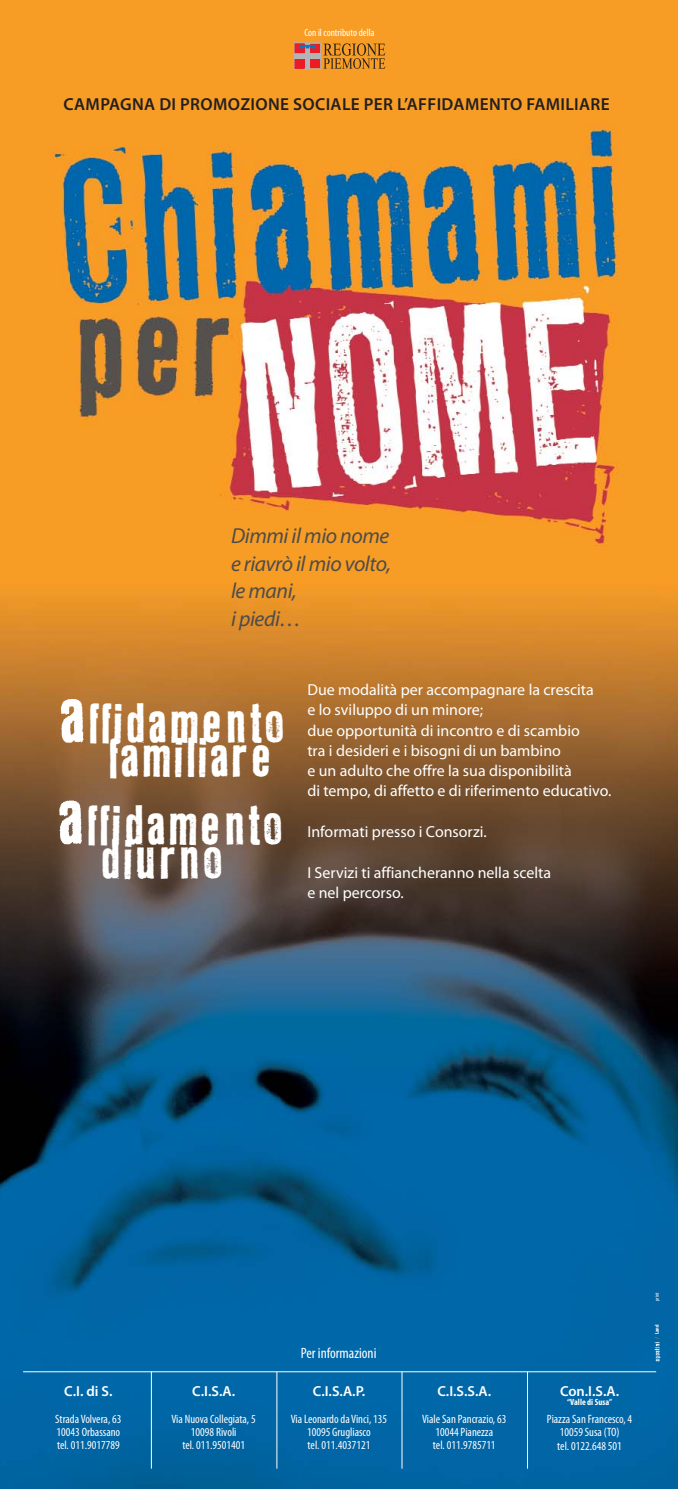
<style>
.page{position:relative;width:678px;height:1489px;background:#fff}
.page>*{position:absolute;margin:0;border:0;box-sizing:border-box;transform-origin:0 0}
.t1{font:49.65px "LL Rubber Grotesque";color:#fff}
.t2{font:italic 21.75px/27.6px "Myriad Pro";letter-spacing:-.02em;color:#4f4c4a}
.t3{font:600 17.4px "Myriad Pro";letter-spacing:.02em;color:#231f20}
.t4{font:15.9px/20.2px "Myriad Pro";color:#fff}
.t5{font:condensed 15px "Myriad Pro";color:#fff}
.t6{font:600 14.55px "Myriad Pro";color:#fff}
.t7{font:condensed 12.15px/13.4px "Myriad Pro";color:#fff;text-align:center}
.t8{font:condensed 10.5px "Myriad Pro";color:#fff}
.t9{font:700 condensed 9px "Myriad Pro";color:#fff}
.t10{font:700 condensed 5.55px "Myriad Pro";color:#fff}
.t11{font:condensed 5.55px "Myriad Pro";color:#fff}
.s1{font-size:68.7px}
.s2{font-weight:400;font-stretch:normal;color:#f7931d}
</style>
<div class="page">
<img style="left:0;top:0;width:678px;height:1488px">
<svg style="left:294px;top:42px;width:91px;height:28px;background:#c57839"></svg>
<hr style="left:151px;top:1372px;width:1px;height:97px;background:#fff">
<hr style="left:23px;top:1371px;width:633px;height:1px;background:#fff">
<hr style="left:277px;top:1372px;width:1px;height:97px;background:#fff">
<hr style="left:402px;top:1372px;width:1px;height:97px;background:#fff">
<hr style="left:527px;top:1372px;width:1px;height:97px;background:#fff">
<img style="left:655px;top:1342px;width:5px;height:20px">
<p class="t8" style="left:304px;top:29px;width:72px">Con il contributo della</p>
<p class="t3" style="left:64px;top:94px;width:548px">CAMPAGNA DI PROMOZIONE SOCIALE PER L’AFFIDAMENTO FAMILIARE</p>
<h2 class="t2" style="left:231px;top:522px;width:161px">Dimmi il mio nome e riavrò il mio volto, le mani,<br>i piedi…</h2>
<h1 class="t1" style="left:58px;top:697px;width:230px"><span class="s1">a</span>ffidamento</h1>
<h1 class="t1" style="left:107px;top:731px;width:168px">familiare</h1>
<h1 class="t1" style="left:57px;top:798px;width:230px"><span class="s1">a</span>ffidamento</h1>
<h1 class="t1" style="left:100px;top:833px;width:127px">diurno</h1>
<p class="t4" style="left:307px;top:681px;width:306px">Due modalità per accompagnare la crescita<br>e lo sviluppo di un minore;<br>due opportunità di incontro e di scambio<br>tra i desideri e i bisogni di un bambino<br>e un adulto che offre la sua disponibilità<br>di tempo, di affetto e di riferimento educativo.</p>
<p class="t4" style="left:307px;top:823px;width:181px">Informati presso i Consorzi.</p>
<p class="t4" style="left:307px;top:864px;width:245px">I Servizi ti affiancheranno nella scelta e nel percorso.</p>
<p class="t6" style="left:64px;top:1382px;width:50px">C.I. di S.</p>
<p class="t7" style="left:55px;top:1413px;width:68px;text-align:justify">Strada Volvera, 63<br>10043 Orbassano tel. 011.9017789</p>
<p class="t6" style="left:192px;top:1382px;width:44px">C.I.S.A.</p>
<p class="t7" style="left:172px;top:1413px;width:86px">Via Nuova Collegiata, 5<br>10098 Rivoli<br>tel. 011.9501401</p>
<p class="t5" style="left:301px;top:1347px;width:77px">Per informazioni</p>
<p class="t6" style="left:313px;top:1382px;width:54px">C.I.S.A.P.</p>
<p class="t7" style="left:291px;top:1413px;width:98px">Via Leonardo da Vinci, 135<br>10095 Grugliasco<br>tel. 011.4037121</p>
<p class="t6" style="left:437px;top:1382px;width:55px">C.I.S.S.A.</p>
<p class="t7" style="left:422px;top:1413px;width:86px">Viale San Pancrazio, 63<br>10044 Pianezza<br>tel. 011.9785711</p>
<p class="t6" style="left:560px;top:1382px;width:61px">Con.I.S.A.</p>
<p class="t9" style="left:567px;top:1397px;width:46px">“Valle di Susa”</p>
<p class="t7" style="left:547px;top:1413px;width:87px">Piazza San Francesco, 4<br>10059 Susa (TO)<br>tel. 0122.648 501</p>
<p class="t11" style="left:655px;top:1301px;width:10px;rotate:-90deg">print</p>
<p class="t10" style="left:653px;top:1339px;width:16px;rotate:-90deg"><span class="s2">/</span> Land</p>
</div>
